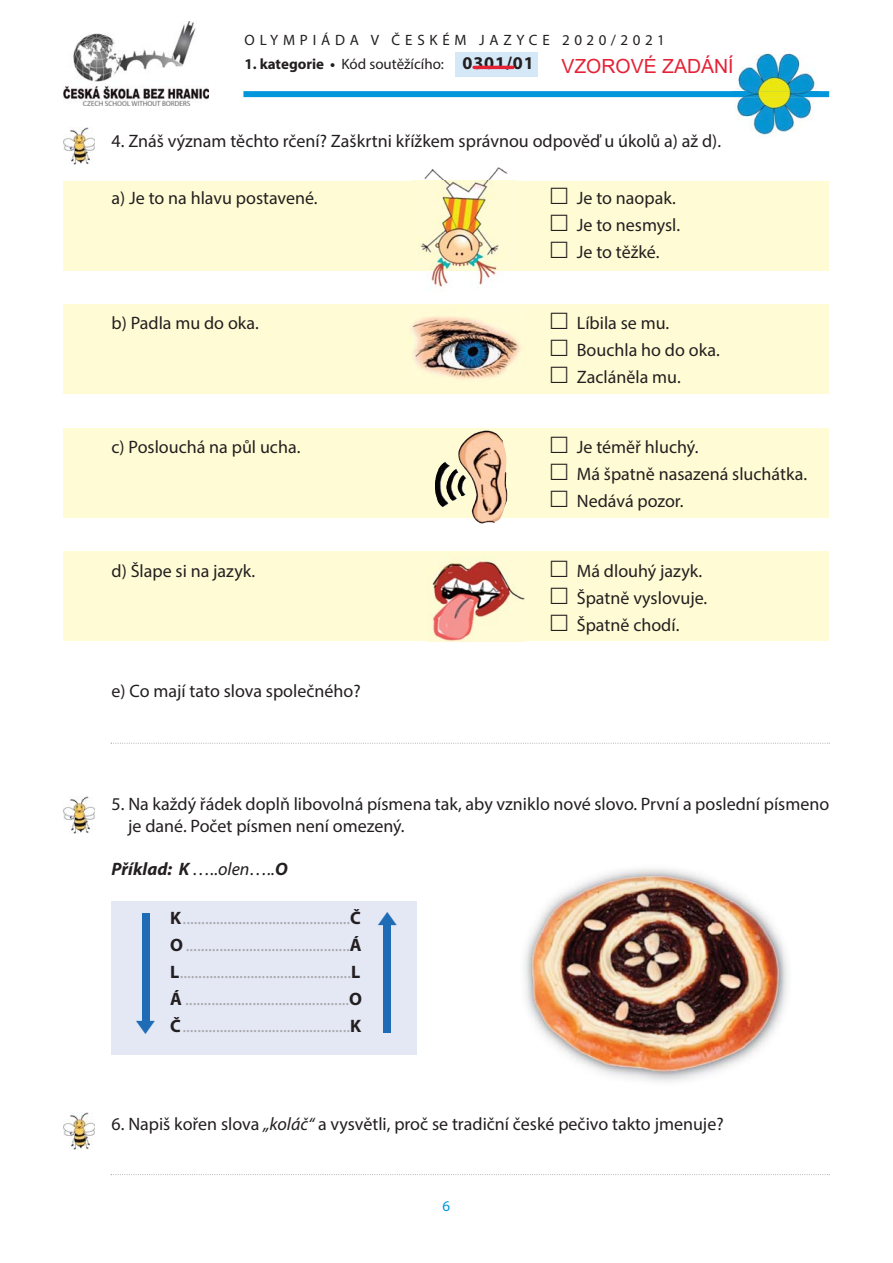
<style>
.page{position:relative;width:893px;height:1263px;background:#fff}
.page>*{position:absolute;margin:0;border:0;box-sizing:border-box;transform-origin:0 0}
.t1{font:19.5px "Arial";color:#e52237}
.t2{font:18px/27px "Myriad Pro";color:#231f20}
.t3{font:18px/27px "Myriad Pro";color:#a7a9ac;text-align:justify}
.t4{font:italic 700 18px "Myriad Pro";color:#231f20}
.t5{font:15px "Myriad Pro";color:#231f20}
.t6{font:15px "Myriad Pro";letter-spacing:.32em;color:#231f20}
.t7{font:15px "Myriad Pro";color:#0096db}
.s1{font-weight:700}
.s2{font-weight:700;font-size:18px}
.s3{font-weight:400}
.s4{font-weight:700;color:#231f20}
.s5{font-style:italic}
</style>
<div class="page">
<div style="left:64px;top:181px;width:765px;height:90px;background:#fffcd5"></div>
<div style="left:64px;top:304px;width:765px;height:90px;background:#fffcd5"></div>
<div style="left:64px;top:428px;width:765px;height:90px;background:#fffcd5"></div>
<div style="left:64px;top:551px;width:765px;height:90px;background:#fffcd5"></div>
<div style="left:112px;top:901px;width:305px;height:154px;background:#e4e8f5"></div>
<img style="left:64px;top:22px;width:145px;height:83px">
<div style="left:455px;top:52px;width:83px;height:25px;background:#d4e8f7"></div>
<div style="left:243px;top:91px;width:586px;height:6px;background:#0096db"></div>
<img style="left:732px;top:97px;width:93px;height:38px">
<img style="left:738px;top:53px;width:77px;height:38px">
<img style="left:743px;top:91px;width:77px;height:6px">
<img style="left:64px;top:128px;width:31px;height:36px">
<img style="left:432px;top:561px;width:93px;height:80px">
<img style="left:409px;top:316px;width:112px;height:63px">
<img style="left:490px;top:431px;width:17px;height:77px">
<img style="left:412px;top:167px;width:105px;height:121px">
<img style="left:64px;top:797px;width:31px;height:36px">
<img style="left:64px;top:1113px;width:31px;height:36px">
<img style="left:524px;top:941px;width:264px;height:141px">
<img style="left:529px;top:869px;width:254px;height:208px">
<div style="left:142px;top:913px;width:8px;height:111px;background:#1e6cb5"></div>
<div style="left:383px;top:922px;width:8px;height:110px;background:#1e6cb5"></div>
<svg style="left:111px;top:743px;width:719px;height:1px"></svg>
<svg style="left:111px;top:1174px;width:719px;height:1px"></svg>
<hr style="left:474px;top:66px;width:39px;height:3px;background:#e52136">
<p class="t6" style="left:245px;top:35px;width:422px">OLYMPIÁDA V ČESKÉM JAZYCE 2020/2021</p>
<p class="t5" style="left:244px;top:59px;width:291px"><span class="s1">1. kategorie •</span> Kód soutěžícího: <span class="s2">0301/01</span></p>
<p class="t1" style="left:561px;top:53px;width:174px">VZOROVÉ ZADÁNÍ</p>
<p class="t2" style="left:112px;top:129px;width:611px">4. Znáš význam těchto rčení? Zaškrtni křížkem správnou odpověď u úkolů a) až d).</p>
<p class="t2" style="left:112px;top:186px;width:208px">a) Je to na hlavu postavené.</p>
<p class="t2" style="left:577px;top:186px;width:105px">Je to naopak.<br>Je to nesmysl.<br>Je to těžké.</p>
<p class="t2" style="left:112px;top:311px;width:149px">b) Padla mu do oka.</p>
<p class="t2" style="left:577px;top:311px;width:144px">Líbila se mu.<br>Bouchla ho do oka.<br>Zacláněla mu.</p>
<p class="t2" style="left:112px;top:435px;width:190px">c) Poslouchá na půl ucha.</p>
<p class="t2" style="left:577px;top:435px;width:232px">Je téměř hluchý.<br>Má špatně nasazená sluchátka.<br>Nedává pozor.</p>
<p class="t2" style="left:112px;top:559px;width:145px">d) Šlape si na jazyk.</p>
<p class="t2" style="left:577px;top:559px;width:132px">Má dlouhý jazyk.<br>Špatně vyslovuje.<br>Špatně chodí.</p>
<p class="t2" style="left:112px;top:679px;width:251px">e) Co mají tato slova společného?</p>
<p class="t2" style="left:128px;top:795px;width:702px;line-height:21.6px;text-indent:-17px">5. Na každý řádek doplň libovolná písmena tak, aby vzniklo nové slovo. První a poslední písmeno je dané. Počet písmen není omezený.</p>
<p class="t4" style="left:112px;top:862px;width:178px">Příklad: K <span class="s3">…..olen…..</span>O</p>
<p class="t3" style="left:170px;top:906px;width:194px"><span class="s4">K</span>.............................................<span class="s4">Č O</span> ............................................<span class="s4">Á L</span>..............................................<span class="s4">L Á</span> ............................................<span class="s4">O Č</span>.............................................<span class="s4">K</span></p>
<p class="t2" style="left:112px;top:1112px;width:614px">6. Napiš kořen slova <span class="s5">„koláč“</span> a vysvětli, proč se tradiční české pečivo takto jmenuje?</p>
<p class="t7" style="left:443px;top:1200px;width:9px">6</p>
</div>
